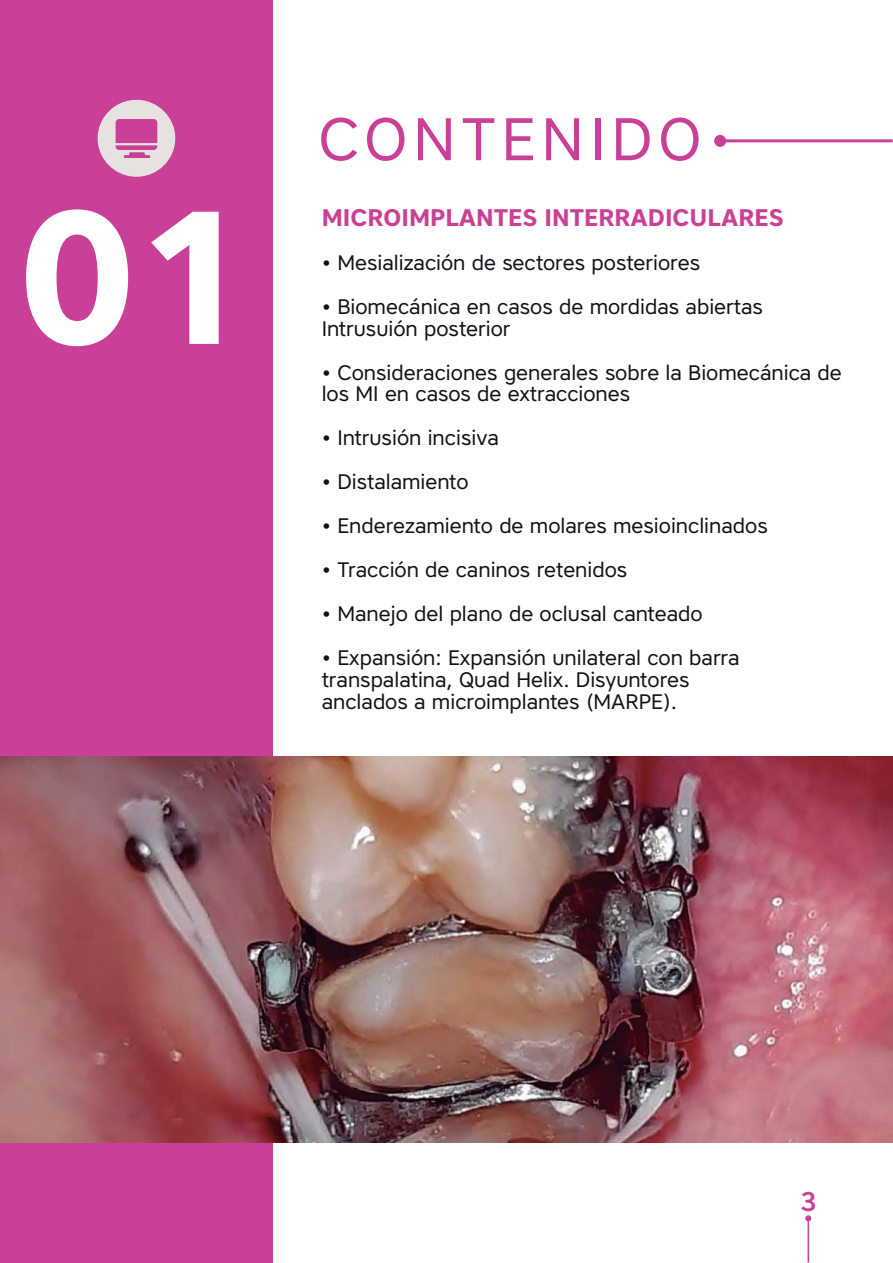
<style>
.page{position:relative;width:893px;height:1263px;background:#fff}
.page>*{position:absolute;margin:0;border:0;box-sizing:border-box;transform-origin:0 0}
.t1{font:700 188.85px "Core Sans A65";color:#fff}
.t2{font:60px "Core Sans A45";letter-spacing:.1em;color:#ca3f97}
.t3{font:500 27px "Core Sans A55";color:#cb4095}
.t4{font:700 24px "Core Sans A65";color:#cb4095}
.t5{font:21px/21.9px "Core Sans A45";color:#141017}
</style>
<div class="page">
<hr style="left:807px;top:1218px;width:2px;height:45px;background:#cb4095">
<svg style="left:805px;top:1215px;width:6px;height:6px"></svg>
<div style="left:0;top:0;width:273px;height:1263px;background:#ca3f97"></div>
<hr style="left:720px;top:139px;width:173px;height:3px;background:#ca4096">
<div style="left:714px;top:135px;width:12px;height:12px;background:#ca4096;border-radius:50%"></div>
<img style="left:0;top:757px;width:892px;height:386px">
<div style="left:98px;top:100px;width:77px;height:77px;background:#e5e2e0;border-radius:50%"></div>
<hr style="left:124px;top:155px;width:26px;height:3px;background:#ca3f97">
<svg style="left:116px;top:119px;width:41px;height:31px"></svg>
<h1 class="t1" style="left:18px;top:168px;width:239px">01</h1>
<h2 class="t2" style="left:318px;top:117px;width:384px">CONTENIDO</h2>
<p class="t4" style="left:322px;top:204px;width:463px">MICROIMPLANTES INTERRADICULARES</p>
<p class="t5" style="left:322px;top:254px;width:380px">• Mesialización de sectores posteriores</p>
<p class="t5" style="left:322px;top:298px;width:443px">• Biomecánica en casos de mordidas abiertas<br>Intrusuión posterior</p>
<p class="t5" style="left:322px;top:363px;width:522px">• Consideraciones generales sobre la Biomecánica de los MI en casos de extracciones</p>
<p class="t5" style="left:322px;top:429px;width:179px">• Intrusión incisiva</p>
<p class="t5" style="left:322px;top:473px;width:148px">• Distalamiento</p>
<p class="t5" style="left:322px;top:517px;width:448px">• Enderezamiento de molares mesioinclinados</p>
<p class="t5" style="left:322px;top:561px;width:307px">• Tracción de caninos retenidos</p>
<p class="t5" style="left:322px;top:605px;width:382px">• Manejo del plano de oclusal canteado</p>
<p class="t5" style="left:322px;top:649px;width:419px">• Expansión: Expansión unilateral con barra transpalatina, Quad Helix. Disyuntores anclados a microimplantes (MARPE).</p>
<p class="t3" style="left:800px;top:1191px;width:18px">3</p>
</div>
